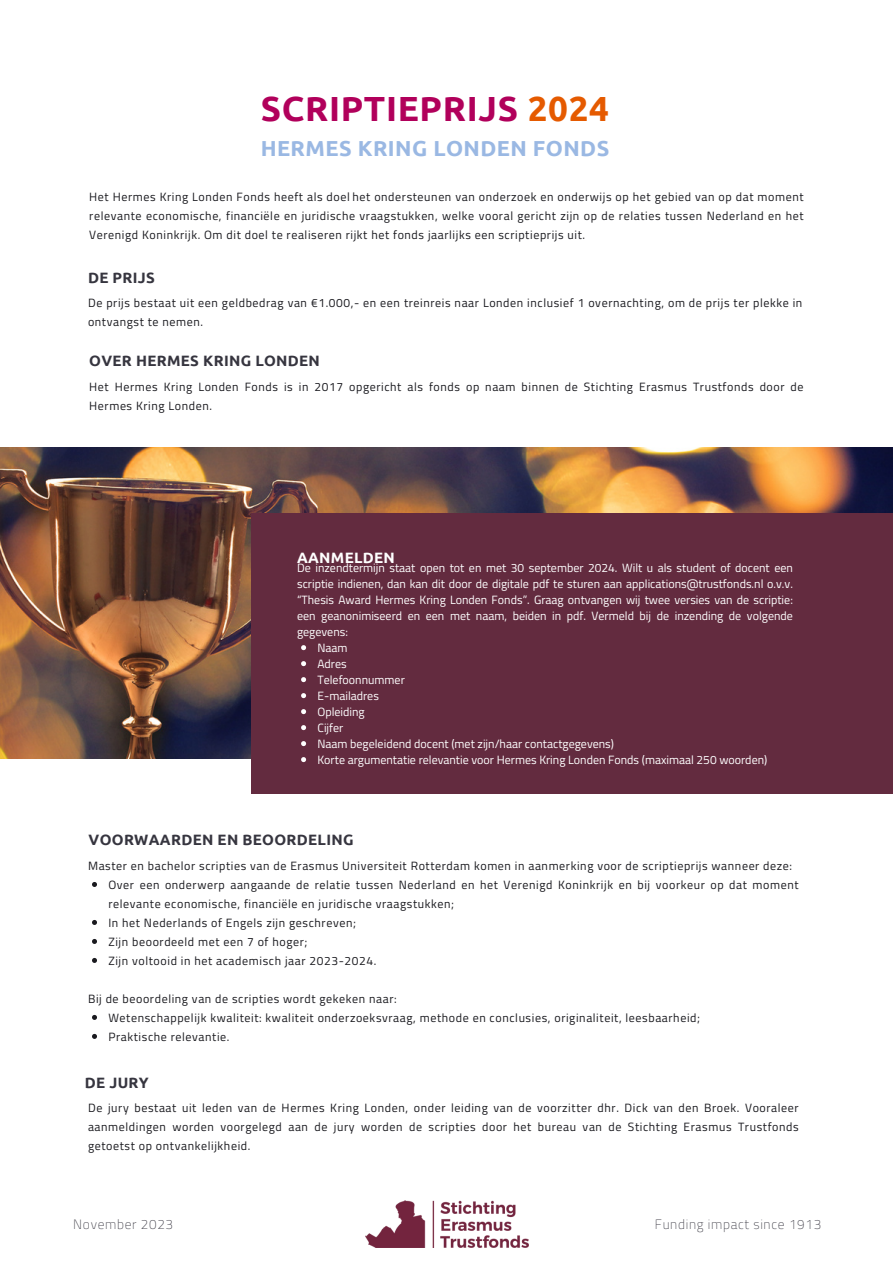
<style>
.page{position:relative;width:893px;height:1264px;background:#fff}
.page>*{position:absolute;margin:0;border:0;box-sizing:border-box;transform-origin:0 0}
.t1{font:700 34.95px "Ubuntu";letter-spacing:.02em;color:#b1005b}
.t2{font:700 21.75px "Ubuntu";letter-spacing:.02em;color:#9ab8e3}
.t3{font:700 15px "Ubuntu";letter-spacing:.02em;color:#36353f}
.t4{font:700 15px "Ubuntu";letter-spacing:.02em;color:#fff}
.t5{font:100 13.5px "Titillium Web";letter-spacing:.05em;color:#36353f}
.t6{font:12px/19px "Titillium Web";letter-spacing:.05em;color:#1a1a1f}
.t7{font:12px/16px "Titillium Web";color:#fff;text-align:justify}
.s1{color:#e55a00}
</style>
<div class="page">
<img style="left:0;top:448px;width:892px;height:310px">
<div style="left:252px;top:513px;width:640px;height:280px;background:#632b3f"></div>
<svg style="left:301px;top:645px;width:5px;height:5px"></svg>
<svg style="left:301px;top:661px;width:5px;height:5px"></svg>
<svg style="left:301px;top:677px;width:5px;height:5px"></svg>
<svg style="left:301px;top:693px;width:5px;height:5px"></svg>
<svg style="left:301px;top:709px;width:5px;height:5px"></svg>
<svg style="left:301px;top:725px;width:5px;height:5px"></svg>
<svg style="left:301px;top:741px;width:5px;height:5px"></svg>
<svg style="left:301px;top:757px;width:5px;height:5px"></svg>
<svg style="left:92px;top:882px;width:5px;height:5px"></svg>
<svg style="left:92px;top:920px;width:5px;height:5px"></svg>
<svg style="left:92px;top:939px;width:5px;height:4px"></svg>
<svg style="left:92px;top:958px;width:5px;height:4px"></svg>
<svg style="left:92px;top:1014px;width:5px;height:5px"></svg>
<svg style="left:92px;top:1033px;width:5px;height:5px"></svg>
<img style="left:365px;top:1200px;width:163px;height:47px">
<p class="t1" style="left:261px;top:88px;width:350px">SCRIPTIEPRIJS <span class="s1">2024</span></p>
<p class="t2" style="left:261px;top:136px;width:350px">HERMES KRING LONDEN FONDS</p>
<p class="t6" style="left:89px;top:187px;width:715px;text-align:justify">Het Hermes Kring Londen Fonds heeft als doel het ondersteunen van onderzoek en onderwijs op het gebied van op dat moment relevante economische, financiële en juridische vraagstukken, welke vooral gericht zijn op de relaties tussen Nederland en het Verenigd Koninkrijk. Om dit doel te realiseren rijkt het fonds jaarlijks een scriptieprijs uit.</p>
<p class="t3" style="left:88px;top:269px;width:68px">DE PRIJS</p>
<p class="t6" style="left:88px;top:293px;width:715px">De prijs bestaat uit een geldbedrag van €1.000,- en een treinreis naar Londen inclusief 1 overnachting, om de prijs ter plekke in ontvangst te nemen.</p>
<p class="t3" style="left:89px;top:352px;width:232px">OVER HERMES KRING LONDEN</p>
<p class="t6" style="left:89px;top:377px;width:715px">Het Hermes Kring Londen Fonds is in 2017 opgericht als fonds op naam binnen de Stichting Erasmus Trustfonds door de<br>Hermes Kring Londen.</p>
<p class="t4" style="left:297px;top:549px;width:99px">AANMELDEN</p>
<p class="t7" style="left:297px;top:559px;width:497px">De inzendtermijn staat open tot en met 30 september 2024. Wilt u als student of docent een scriptie indienen, dan kan dit door de digitale pdf te sturen aan applications@trustfonds.nl o.v.v. “Thesis Award Hermes Kring Londen Fonds”. Graag ontvangen wij twee versies van de scriptie: een geanonimiseerd en een met naam, beiden in pdf. Vermeld bij de inzending de volgende gegevens:</p>
<p class="t7" style="left:317px;top:639px;width:32px">Naam</p>
<p class="t7" style="left:317px;top:655px;width:31px">Adres</p>
<p class="t7" style="left:317px;top:671px;width:89px">Telefoonnummer</p>
<p class="t7" style="left:317px;top:687px;width:63px">E-mailadres</p>
<p class="t7" style="left:317px;top:703px;width:49px">Opleiding</p>
<p class="t7" style="left:317px;top:719px;width:27px">Cijfer</p>
<p class="t7" style="left:317px;top:735px;width:298px">Naam begeleidend docent (met zijn/haar contactgegevens)</p>
<p class="t7" style="left:317px;top:751px;width:451px">Korte argumentatie relevantie voor Hermes Kring Londen Fonds (maximaal 250 woorden)</p>
<p class="t3" style="left:89px;top:830px;width:266px">VOORWAARDEN EN BEOORDELING</p>
<p class="t6" style="left:88px;top:856px;width:705px">Master en bachelor scripties van de Erasmus Universiteit Rotterdam komen in aanmerking voor de scriptieprijs wanneer deze:</p>
<p class="t6" style="left:108px;top:875px;width:691px">Over een onderwerp aangaande de relatie tussen Nederland en het Verenigd Koninkrijk en bij voorkeur op dat moment relevante economische, financiële en juridische vraagstukken;</p>
<p class="t6" style="left:108px;top:913px;width:249px">In het Nederlands of Engels zijn geschreven;</p>
<p class="t6" style="left:108px;top:931px;width:201px">Zijn beoordeeld met een 7 of hoger;</p>
<p class="t6" style="left:108px;top:950px;width:269px">Zijn voltooid in het academisch jaar 2023-2024.</p>
<p class="t6" style="left:88px;top:988px;width:310px">Bij de beoordeling van de scripties wordt gekeken naar:</p>
<p class="t6" style="left:108px;top:1007px;width:593px">Wetenschappelijk kwaliteit: kwaliteit onderzoeksvraag, methode en conclusies, originaliteit, leesbaarheid;</p>
<p class="t6" style="left:108px;top:1026px;width:123px">Praktische relevantie.</p>
<p class="t3" style="left:85px;top:1074px;width:65px">DE JURY</p>
<p class="t6" style="left:88px;top:1097px;width:712px;text-align:justify">De jury bestaat uit leden van de Hermes Kring Londen, onder leiding van de voorzitter dhr. Dick van den Broek. Vooraleer aanmeldingen worden voorgelegd aan de jury worden de scripties door het bureau van de Stichting Erasmus Trustfonds getoetst op ontvankelijkheid.</p>
<p class="t5" style="left:73px;top:1213px;width:101px">November 2023</p>
<p class="t5" style="left:655px;top:1213px;width:168px">Funding impact since 1913</p>
</div>
